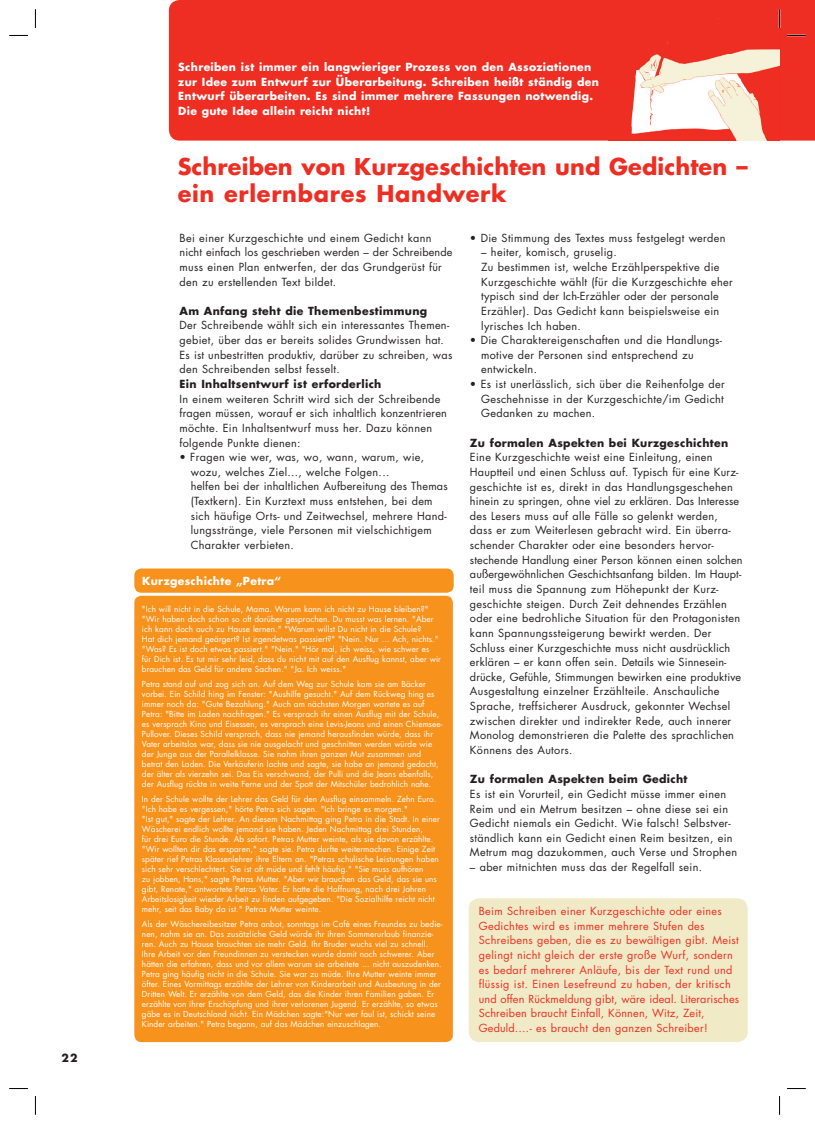
<style>
.page{position:relative;width:815px;height:1124px;background:#fff}
.page>*{position:absolute;margin:0;border:0;box-sizing:border-box;transform-origin:0 0}
.t1{font:700 22.5px/26.2px "Futura";letter-spacing:.005em;color:#ee2e22}
.t2{font:10.88px/14.6px "Futura";letter-spacing:.03em;color:#231f20}
.t3{font:10.88px/14.6px "Futura";letter-spacing:.03em;color:#ee2e22}
.t4{font:700 10.88px/14.6px "Futura";letter-spacing:.03em;color:#fff}
.t5{font:700 10.88px "Futura";letter-spacing:.03em;color:#231f20}
.t6{font:8.12px/10px "Futura";letter-spacing:.01em;color:#fff}
</style>
<div class="page">
<div style="left:169px;top:0;width:646px;height:140px;background:#ee2e22"></div>
<img style="left:608px;top:140px;width:172px;height:1px">
<img style="left:608px;top:12px;width:172px;height:128px">
<div style="left:469px;top:898px;width:279px;height:143px;background:#f1eac6;border-radius:11px"></div>
<div style="left:134px;top:595px;width:319px;height:446px;background:#f7931d;border-radius:7px"></div>
<div style="left:134px;top:568px;width:320px;height:24px;background:#f7931d;border-radius:7px"></div>
<svg style="left:9px;top:35px;width:19px;height:1px"></svg>
<svg style="left:787px;top:35px;width:19px;height:1px"></svg>
<svg style="left:9px;top:1088px;width:19px;height:1px"></svg>
<svg style="left:787px;top:1088px;width:19px;height:1px"></svg>
<svg style="left:35px;top:9px;width:1px;height:19px"></svg>
<svg style="left:35px;top:1096px;width:1px;height:18px"></svg>
<svg style="left:779px;top:9px;width:1px;height:19px"></svg>
<svg style="left:779px;top:1096px;width:1px;height:18px"></svg>
<h2 class="t5" style="left:62px;top:1049px;width:18px">22</h2>
<p class="t4" style="left:178px;top:59px;width:422px">Schreiben ist immer ein langwieriger Prozess von den Assoziationen zur Idee zum Entwurf zur Überarbeitung. Schreiben heißt ständig den Entwurf überarbeiten. Es sind immer mehrere Fassungen notwendig.<br>Die gute Idee allein reicht nicht!</p>
<h1 class="t1" style="left:178px;top:153px;width:571px">Schreiben von Kurzgeschichten und Gedichten – ein erlernbares Handwerk</h1>
<h2 class="t2" style="left:180px;top:230px;width:274px">Bei einer Kurzgeschichte und einem Gedicht kann nicht einfach los geschrieben werden – der Schreibende muss einen Plan entwerfen, der das Grundgerüst für den zu erstellenden Text bildet.</h2>
<h2 class="t5" style="left:180px;top:303px;width:249px">Am Anfang steht die Themenbestimmung</h2>
<h2 class="t2" style="left:180px;top:318px;width:274px">Der Schreibende wählt sich ein interessantes Themen&shy;gebiet, über das er bereits solides Grundwissen hat.<br>Es ist unbestritten produktiv, darüber zu schreiben, was den Schreibenden selbst fesselt.</h2>
<h2 class="t5" style="left:180px;top:376px;width:203px">Ein Inhaltsentwurf ist erforderlich</h2>
<h2 class="t2" style="left:180px;top:391px;width:269px">In einem weiteren Schritt wird sich der Schreibende fragen müssen, worauf er sich inhaltlich konzentrieren möchte. Ein Inhaltsentwurf muss her. Dazu können folgende Punkte dienen:</h2>
<p class="t2" style="left:191px;top:449px;width:259px;text-indent:-11px">• Fragen wie wer, was, wo, wann, warum, wie, wozu, welches Ziel..., welche Folgen...<br>helfen bei der inhaltlichen Aufbereitung des Themas (Textkern). Ein Kurztext muss entstehen, bei dem sich häufige Orts- und Zeitwechsel, mehrere Hand&shy;lungsstränge, viele Personen mit vielschichtigem Charakter verbieten.</p>
<h2 class="t2" style="left:470px;top:230px;width:257px">• Die Stimmung des Textes muss festgelegt werden</h2>
<p class="t2" style="left:481px;top:245px;width:253px">– heiter, komisch, gruselig.<br>Zu bestimmen ist, welche Erzählperspektive die Kurzgeschichte wählt (für die Kurzgeschichte eher typisch sind der Ich-Erzähler oder der personale Erzähler). Das Gedicht kann beispielsweise ein lyrisches Ich haben.</p>
<h2 class="t2" style="left:481px;top:332px;width:243px;text-indent:-11px">• Die Charaktereigenschaften und die Handlungs&shy;motive der Personen sind entsprechend zu entwickeln.</h2>
<h2 class="t2" style="left:481px;top:376px;width:245px;text-align:justify;text-indent:-11px">• Es ist unerlässlich, sich über die Reihenfolge der Geschehnisse in der Kurzgeschichte/im Gedicht Gedanken zu machen.</h2>
<h2 class="t5" style="left:470px;top:435px;width:260px">Zu formalen Aspekten bei Kurzgeschichten</h2>
<p class="t2" style="left:470px;top:449px;width:274px">Eine Kurzgeschichte weist eine Einleitung, einen Hauptteil und einen Schluss auf. Typisch für eine Kurz&shy;geschichte ist es, direkt in das Handlungsgeschehen hinein zu springen, ohne viel zu erklären. Das Interesse des Lesers muss auf alle Fälle so gelenkt werden, dass er zum Weiterlesen gebracht wird. Ein überra&shy;schender Charakter oder eine besonders hervor&shy;stechende Handlung einer Person können einen solchen außergewöhnlichen Geschichtsanfang bilden. Im Haupt&shy;teil muss die Spannung zum Höhepunkt der Kurz&shy;geschichte steigen. Durch Zeit dehnendes Erzählen oder eine bedrohliche Situation für den Protagonisten kann Spannungssteigerung bewirkt werden. Der Schluss einer Kurzgeschichte muss nicht ausdrücklich erklären – er kann offen sein. Details wie Sinnesein&shy;drücke, Gefühle, Stimmungen bewirken eine produktive Ausgestaltung einzelner Erzählteile. Anschauliche Sprache, treffsicherer Ausdruck, gekonnter Wechsel zwischen direkter und indirekter Rede, auch innerer Monolog demonstrieren die Palette des sprachlichen Könnens des Autors.</p>
<h2 class="t5" style="left:470px;top:771px;width:219px">Zu formalen Aspekten beim Gedicht</h2>
<p class="t2" style="left:470px;top:786px;width:269px">Es ist ein Vorurteil, ein Gedicht müsse immer einen Reim und ein Metrum besitzen – ohne diese sei ein Gedicht niemals ein Gedicht. Wie falsch! Selbstver&shy;ständlich kann ein Gedicht einen Reim besitzen, ein Metrum mag dazukommen, auch Verse und Strophen</p>
<h2 class="t2" style="left:470px;top:859px;width:234px">– aber mitnichten muss das der Regelfall sein.</h2>
<p class="t3" style="left:479px;top:903px;width:262px">Beim Schreiben einer Kurzgeschichte oder eines Gedichtes wird es immer mehrere Stufen des Schreibens geben, die es zu bewältigen gibt. Meist gelingt nicht gleich der erste große Wurf, sondern es bedarf mehrerer Anläufe, bis der Text rund und flüssig ist. Einen Lesefreund zu haben, der kritisch und offen Rückmeldung gibt, wäre ideal. Literarisches Schreiben braucht Einfall, Können, Witz, Zeit, Geduld….- es braucht den ganzen Schreiber!</p>
<h2 class="t4" style="left:142px;top:572px;width:141px">Kurzgeschichte „Petra“</h2>
<p class="t6" style="left:142px;top:603px;width:301px">"Ich will nicht in die Schule, Mama. Warum kann ich nicht zu Hause bleiben?" "Wir haben doch schon so oft darüber gesprochen. Du musst was lernen. "Aber ich kann doch auch zu Hause lernen." "Warum willst Du nicht in die Schule?<br>Hat dich jemand geärgert? Ist irgendetwas passiert?" "Nein. Nur ... Ach, nichts." "Was? Es ist doch etwas passiert." "Nein." "Hör mal, ich weiss, wie schwer es<br>für Dich ist. Es tut mir sehr leid, dass du nicht mit auf den Ausflug kannst, aber wir brauchen das Geld für andere Sachen." "Ja. Ich weiss."</p>
<p class="t6" style="left:142px;top:678px;width:302px">Petra stand auf und zog sich an. Auf dem Weg zur Schule kam sie am Bäcker vorbei. Ein Schild hing im Fenster: "Aushilfe gesucht." Auf dem Rückweg hing es immer noch da: "Gute Bezahlung." Auch am nächsten Morgen wartete es auf Petra: "Bitte im Laden nachfragen." Es versprach ihr einen Ausflug mit der Schule, es versprach Kino und Eisessen, es versprach eine Levis-Jeans und einen Chiemsee-Pullover. Dieses Schild versprach, dass nie jemand herausfinden würde, dass ihr Vater arbeitslos war, dass sie nie ausgelacht und geschnitten werden würde wie der Junge aus der Parallelklasse. Sie nahm ihren ganzen Mut zusammen und betrat den Laden. Die Verkäuferin lachte und sagte, sie habe an jemand gedacht, der älter als vierzehn sei. Das Eis verschwand, der Pulli und die Jeans ebenfalls, der Ausflug rückte in weite Ferne und der Spott der Mitschüler bedrohlich nahe.</p>
<p class="t6" style="left:142px;top:793px;width:299px">In der Schule wollte der Lehrer das Geld für den Ausflug einsammeln. Zehn Euro. "Ich habe es vergessen," hörte Petra sich sagen. "Ich bringe es morgen."<br>"Ist gut," sagte der Lehrer. An diesem Nachmittag ging Petra in die Stadt. In einer Wäscherei endlich wollte jemand sie haben. Jeden Nachmittag drei Stunden,<br>für drei Euro die Stunde. Ab sofort. Petras Mutter weinte, als sie davon erzählte. "Wir wollten dir das ersparen," sagte sie. Petra durfte weitermachen. Einige Zeit später rief Petras Klassenlehrer ihre Eltern an. "Petras schulische Leistungen haben sich sehr verschlechtert. Sie ist oft müde und fehlt häufig." "Sie muss aufhören<br>zu jobben, Hans," sagte Petras Mutter. "Aber wir brauchen das Geld, das sie uns gibt, Renate," antwortete Petras Vater. Er hatte die Hoffnung, nach drei Jahren Arbeitslosigkeit wieder Arbeit zu finden aufgegeben. "Die Sozialhilfe reicht nicht mehr, seit das Baby da ist." Petras Mutter weinte.</p>
<p class="t6" style="left:142px;top:918px;width:302px">Als der Wäschereibesitzer Petra anbot, sonntags im Café eines Freundes zu bedie&shy;nen, nahm sie an. Das zusätzliche Geld würde ihr ihren Sommerurlaub finanzie&shy;ren. Auch zu Hause brauchten sie mehr Geld. Ihr Bruder wuchs viel zu schnell.<br>Ihre Arbeit vor den Freundinnen zu verstecken wurde damit noch schwerer. Aber hätten die erfahren, dass und vor allem warum sie arbeitete ... nicht auszudenken.<br>Petra ging häufig nicht in die Schule. Sie war zu müde. Ihre Mutter weinte immer öfter. Eines Vormittags erzählte der Lehrer von Kinderarbeit und Ausbeutung in der Dritten Welt. Er erzählte von dem Geld, das die Kinder ihren Familien gaben. Er erzählte von ihrer Erschöpfung und ihrer verlorenen Jugend. Er erzählte, so etwas gäbe es in Deutschland nicht. Ein Mädchen sagte:"Nur wer faul ist, schickt seine Kinder arbeiten." Petra begann, auf das Mädchen einzuschlagen.</p>
</div>
